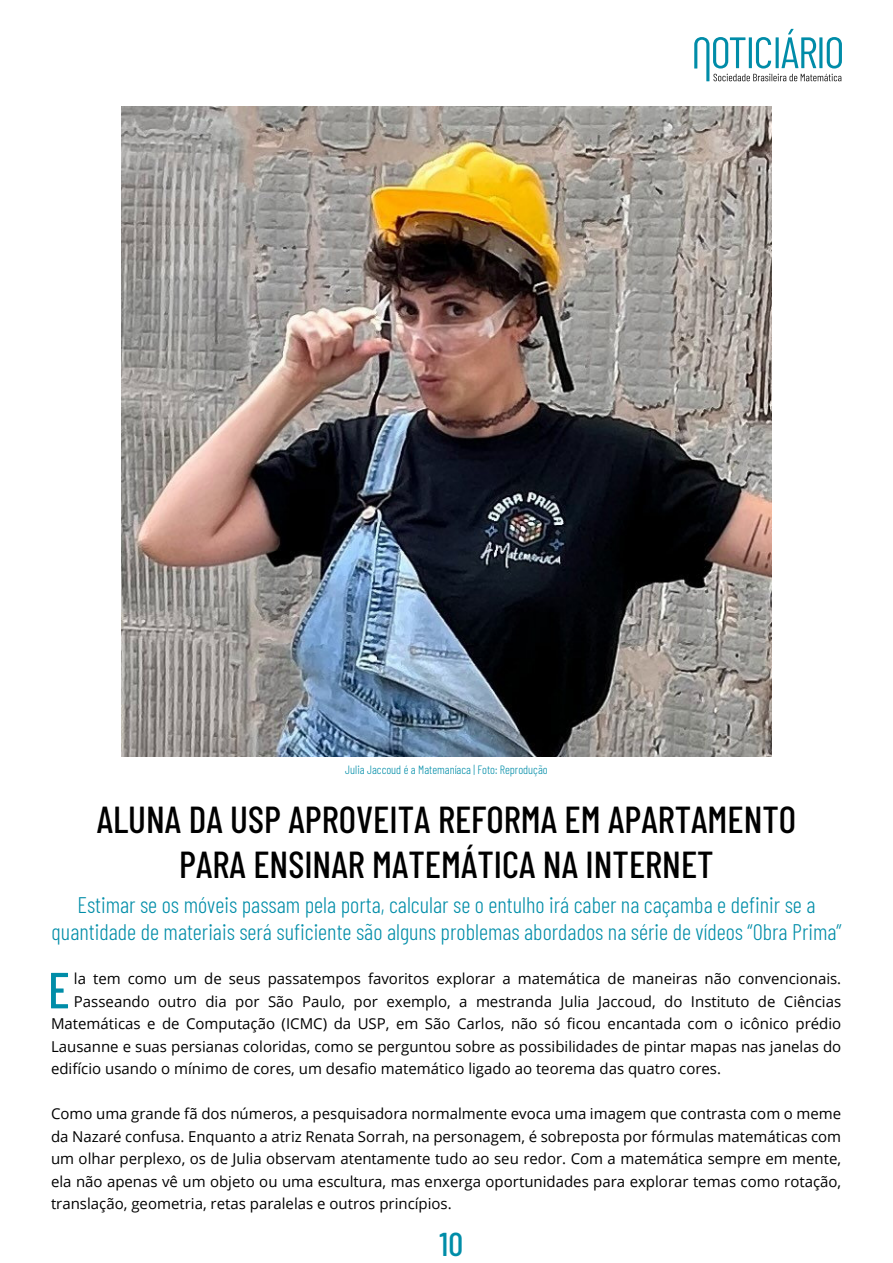
<style>
.page{position:relative;width:893px;height:1263px;background:#fff}
.page>*{position:absolute;margin:0;border:0;box-sizing:border-box;transform-origin:0 0}
.t1{font:500 50.7px "Barlow Condensed";color:#008da8}
.t2{font:500 37.5px/45px "Barlow Condensed";color:#000;text-align:center}
.t3{font:500 33px "Barlow Condensed";color:#008da8}
.t4{font:300 22.5px/27px "Barlow Condensed";color:#008da8;text-align:center}
.t5{font:15px/22.5px "Open Sans";color:#000;text-align:justify}
.t6{font:300 12px "Barlow Condensed";color:#008da8}
</style>
<div class="page">
<svg style="left:694px;top:29px;width:148px;height:52px"></svg>
<img style="left:121px;top:106px;width:651px;height:651px">
<p class="t6" style="left:345px;top:761px;width:204px">Julia Jaccoud é a Matemaníaca | Foto: Reprodução</p>
<h2 class="t2" style="left:97px;top:794px;width:701px">ALUNA DA USP APROVEITA REFORMA EM APARTAMENTO<br>PARA ENSINAR MATEMÁTICA NA INTERNET</h2>
<h3 class="t4" style="left:51px;top:890px;width:792px">Estimar se os móveis passam pela porta, calcular se o entulho irá caber na caçamba e definir se a quantidade de materiais será suficiente são alguns problemas abordados na série de vídeos “Obra Prima”</h3>
<p class="t5" style="left:74px;top:967px;width:769px">la tem como um de seus passatempos favoritos explorar a matemática de maneiras não convencionais.<br>Passeando outro dia por São Paulo, por exemplo, a mestranda Julia Jaccoud, do Instituto de Ciências</p>
<h1 class="t1" style="left:48px;top:954px;width:23px">E</h1>
<p class="t5" style="left:51px;top:1012px;width:792px">Matemáticas e de Computação (ICMC) da USP, em São Carlos, não só ficou encantada com o icônico prédio Lausanne e suas persianas coloridas, como se perguntou sobre as possibilidades de pintar mapas nas janelas do edifício usando o mínimo de cores, um desafio matemático ligado ao teorema das quatro cores.</p>
<p class="t5" style="left:51px;top:1102px;width:792px">Como uma grande fã dos números, a pesquisadora normalmente evoca uma imagem que contrasta com o meme da Nazaré confusa. Enquanto a atriz Renata Sorrah, na personagem, é sobreposta por fórmulas matemáticas com um olhar perplexo, os de Julia observam atentamente tudo ao seu redor. Com a matemática sempre em mente, ela não apenas vê um objeto ou uma escultura, mas enxerga oportunidades para explorar temas como rotação, translação, geometria, retas paralelas e outros princípios.</p>
<h3 class="t3" style="left:440px;top:1220px;width:25px">10</h3>
</div>
